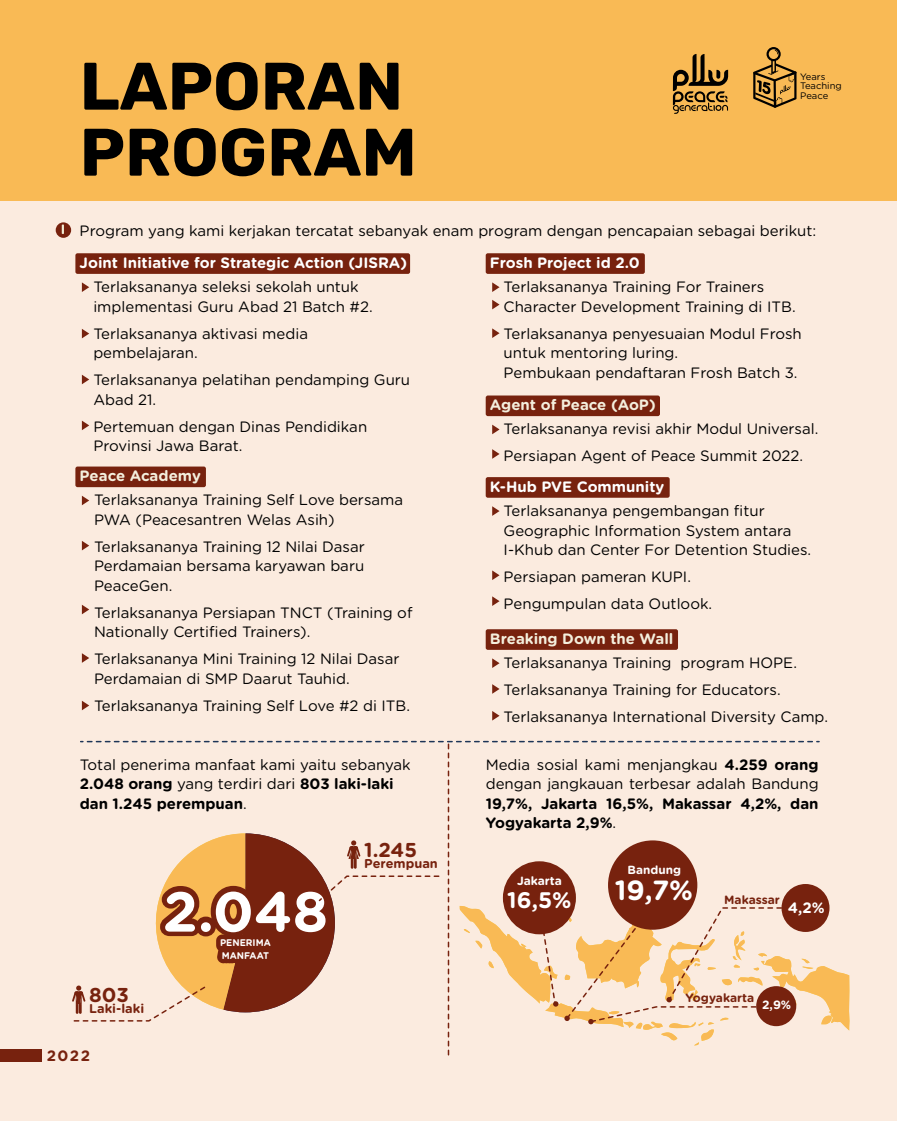
<style>
.page{position:relative;width:897px;height:1121px;background:#fff}
.page>*{position:absolute;margin:0;border:0;box-sizing:border-box;transform-origin:0 0}
.t1{font:700 67.05px/66px "Rubik";color:#000}
.t2{font:700 56.25px "Gotham Rounded";color:#fff}
.t3{font:700 27.75px "Gotham Rounded";color:#fff}
.t4{font:700 22.5px "Gotham Rounded";color:#fff}
.t5{font:700 20.1px "Gotham Rounded";letter-spacing:-.005em;color:#77220e}
.t6{font:15px/19.5px "Gotham Rounded";color:#000}
.t7{font:700 15px "Gotham Rounded";color:#fff}
.t8{font:700 15px/19.5px "Gotham Rounded";color:#000}
.t9{font:700 15px "Gotham Rounded";color:#f4efdd}
.t10{font:700 15px "Gotham Rounded";color:#77220e}
.t11{font:700 12.75px "Gotham Rounded";color:#77220e}
.t12{font:700 12px "Gotham Rounded";color:#77220e}
.t13{font:700 12px "Gotham Rounded";color:#fff}
.t14{font:700 11.85px "Gotham Rounded";color:#fff}
.t15{font:700 9.6px/12.1px "Gotham Rounded";color:#fff;scale:.95 1}
.t16{font:9.45px/9.4px "Gotham Rounded";color:#000}
.s1{font-weight:700;font-size:13.5px;color:#fdffe6}
.s2{font-weight:700}
.s3{font-weight:400}
</style>
<div class="page">
<div style="left:0;top:0;width:896px;height:1121px;background:#fbebdf"></div>
<div style="left:0;top:1049px;width:41px;height:13px;background:#77220e"></div>
<div style="left:0;top:0;width:896px;height:201px;background:#f9ba55"></div>
<div style="left:56px;top:222px;width:15px;height:16px;background:#77220e;border-radius:50%"></div>
<svg style="left:72px;top:741px;width:777px;height:315px"></svg>
<div style="left:75px;top:253px;width:335px;height:21px;background:#77220e;border-radius:2px"></div>
<svg style="left:82px;top:282px;width:7px;height:10px"></svg>
<svg style="left:82px;top:329px;width:7px;height:9px"></svg>
<svg style="left:82px;top:375px;width:7px;height:9px"></svg>
<svg style="left:82px;top:420px;width:7px;height:10px"></svg>
<div style="left:485px;top:253px;width:159px;height:21px;background:#77220e;border-radius:2px"></div>
<svg style="left:492px;top:282px;width:7px;height:10px"></svg>
<svg style="left:492px;top:328px;width:7px;height:10px"></svg>
<svg style="left:492px;top:300px;width:7px;height:9px"></svg>
<div style="left:485px;top:395px;width:175px;height:21px;background:#77220e;border-radius:2px"></div>
<svg style="left:492px;top:425px;width:7px;height:9px"></svg>
<svg style="left:492px;top:449px;width:7px;height:10px"></svg>
<div style="left:75px;top:466px;width:131px;height:21px;background:#77220e;border-radius:2px"></div>
<svg style="left:82px;top:496px;width:7px;height:9px"></svg>
<svg style="left:82px;top:541px;width:7px;height:9px"></svg>
<svg style="left:82px;top:605px;width:7px;height:9px"></svg>
<svg style="left:82px;top:653px;width:7px;height:10px"></svg>
<svg style="left:82px;top:701px;width:7px;height:9px"></svg>
<div style="left:485px;top:477px;width:184px;height:21px;background:#77220e;border-radius:2px"></div>
<svg style="left:492px;top:506px;width:7px;height:10px"></svg>
<svg style="left:492px;top:570px;width:7px;height:10px"></svg>
<svg style="left:492px;top:596px;width:7px;height:10px"></svg>
<div style="left:485px;top:629px;width:193px;height:21px;background:#77220e;border-radius:2px"></div>
<svg style="left:492px;top:658px;width:7px;height:10px"></svg>
<svg style="left:492px;top:684px;width:7px;height:10px"></svg>
<svg style="left:492px;top:711px;width:7px;height:9px"></svg>
<svg style="left:753px;top:47px;width:43px;height:61px"></svg>
<svg style="left:673px;top:54px;width:55px;height:60px"></svg>
<h1 class="t1" style="left:80px;top:55px;width:339px">LAPORAN<br>PROGRAM</h1>
<p class="t16" style="left:800px;top:71px;width:43px">Years<br>Teaching<br>Peace</p>
<p class="t6" style="left:61px;top:220px;width:756px"><span class="s1">I</span> Program yang kami kerjakan tercatat sebanyak enam program dengan pencapaian sebagai berikut:</p>
<p class="t7" style="left:80px;top:252px;width:329px">Joint Initiative for Strategic Action (JISRA)</p>
<p class="t6" style="left:93px;top:276px;width:281px">Terlaksananya seleksi sekolah untuk implementasi Guru Abad 21 Batch #2.</p>
<p class="t6" style="left:93px;top:323px;width:216px">Terlaksananya aktivasi media pembelajaran.</p>
<p class="t6" style="left:93px;top:369px;width:318px">Terlaksananya pelatihan pendamping Guru<br>Abad 21.</p>
<p class="t6" style="left:93px;top:416px;width:275px">Pertemuan dengan Dinas Pendidikan<br>Provinsi Jawa Barat.</p>
<p class="t9" style="left:80px;top:465px;width:123px">Peace Academy</p>
<p class="t6" style="left:94px;top:490px;width:310px">Terlaksananya Training Self Love bersama<br>PWA (Peacesantren Welas Asih)</p>
<p class="t6" style="left:94px;top:536px;width:272px;text-align:justify">Terlaksananya Training 12 Nilai Dasar Perdamaian bersama karyawan baru PeaceGen.</p>
<p class="t6" style="left:94px;top:602px;width:320px">Terlaksananya Persiapan TNCT (Training of<br>Nationally Certified Trainers).</p>
<p class="t6" style="left:94px;top:649px;width:307px">Terlaksananya Mini Training 12 Nilai Dasar<br>Perdamaian di SMP Daarut Tauhid.</p>
<p class="t6" style="left:94px;top:695px;width:317px">Terlaksananya Training Self Love #2 di ITB.</p>
<p class="t6" style="left:80px;top:754px;width:332px">Total penerima manfaat kami yaitu sebanyak<br><span class="s2">2.048 orang</span> yang terdiri dari <span class="s2">803 laki-laki dan 1.245 perempuan</span>.</p>
<h3 class="t5" style="left:89px;top:980px;width:41px">803</h3>
<p class="t11" style="left:89px;top:999px;width:56px">Laki-laki</p>
<p class="t10" style="left:47px;top:1044px;width:45px">2022</p>
<h2 class="t2" style="left:178px;top:869px;width:135px">1.221</h2>
<h2 class="t2" style="left:163px;top:870px;width:167px">2 048</h2>
<p class="t15" style="left:220px;top:935px;width:55px">PENERIMA<br>MANFAAT</p>
<h3 class="t5" style="left:364px;top:835px;width:54px">1.245</h3>
<p class="t11" style="left:364px;top:854px;width:75px">Perempuan</p>
<p class="t7" style="left:490px;top:252px;width:151px">Frosh Project id 2.0</p>
<p class="t6" style="left:503px;top:276px;width:293px">Terlaksananya Training For Trainers<br>Character Development Training di ITB.</p>
<p class="t6" style="left:503px;top:323px;width:300px">Terlaksananya penyesuaian Modul Frosh untuk mentoring luring.<br>Pembukaan pendaftaran Frosh Batch 3.</p>
<p class="t9" style="left:490px;top:394px;width:167px">Agent of Peace (AoP)</p>
<p class="t6" style="left:503px;top:415px;width:316px;line-height:27px">Terlaksananya revisi akhir Modul Universal.<br>Persiapan Agent of Peace Summit 2022.</p>
<p class="t7" style="left:490px;top:475px;width:176px">K-Hub PVE Community</p>
<p class="t6" style="left:503px;top:500px;width:309px">Terlaksananya pengembangan fitur<br>Geographic Information System antara<br>I-Khub dan Center For Detention Studies.</p>
<p class="t6" style="left:503px;top:562px;width:210px;line-height:27px">Persiapan pameran KUPI.<br>Pengumpulan data Outlook.</p>
<p class="t9" style="left:490px;top:628px;width:185px">Breaking Down the Wall</p>
<p class="t6" style="left:503px;top:648px;width:326px;line-height:27px">Terlaksananya Training program HOPE.<br>Terlaksananya Training for Educators.<br>Terlaksananya International Diversity Camp.</p>
<p class="t6" style="left:485px;top:754px;width:334px">Media sosial kami menjangkau <span class="s2">4.259 orang </span>dengan jangkauan terbesar adalah Bandung</p>
<p class="t8" style="left:485px;top:793px;width:334px">19,7%, Jakarta 16,5%, Makassar 4,2%, dan<br>Yogyakarta 2,9%<span class="s3">.</span></p>
<p class="t14" style="left:627px;top:861px;width:55px">Bandung</p>
<p class="t13" style="left:517px;top:872px;width:47px">Jakarta</p>
<h3 class="t4" style="left:507px;top:883px;width:66px">16,5%</h3>
<h3 class="t3" style="left:615px;top:869px;width:80px">19,7%</h3>
<p class="t12" style="left:724px;top:891px;width:57px">Makassar</p>
<p class="t7" style="left:788px;top:896px;width:38px">4,2%</p>
<p class="t12" style="left:685px;top:989px;width:70px">Yogyakarta</p>
<p class="t13" style="left:762px;top:996px;width:31px">2,9%</p>
</div>
